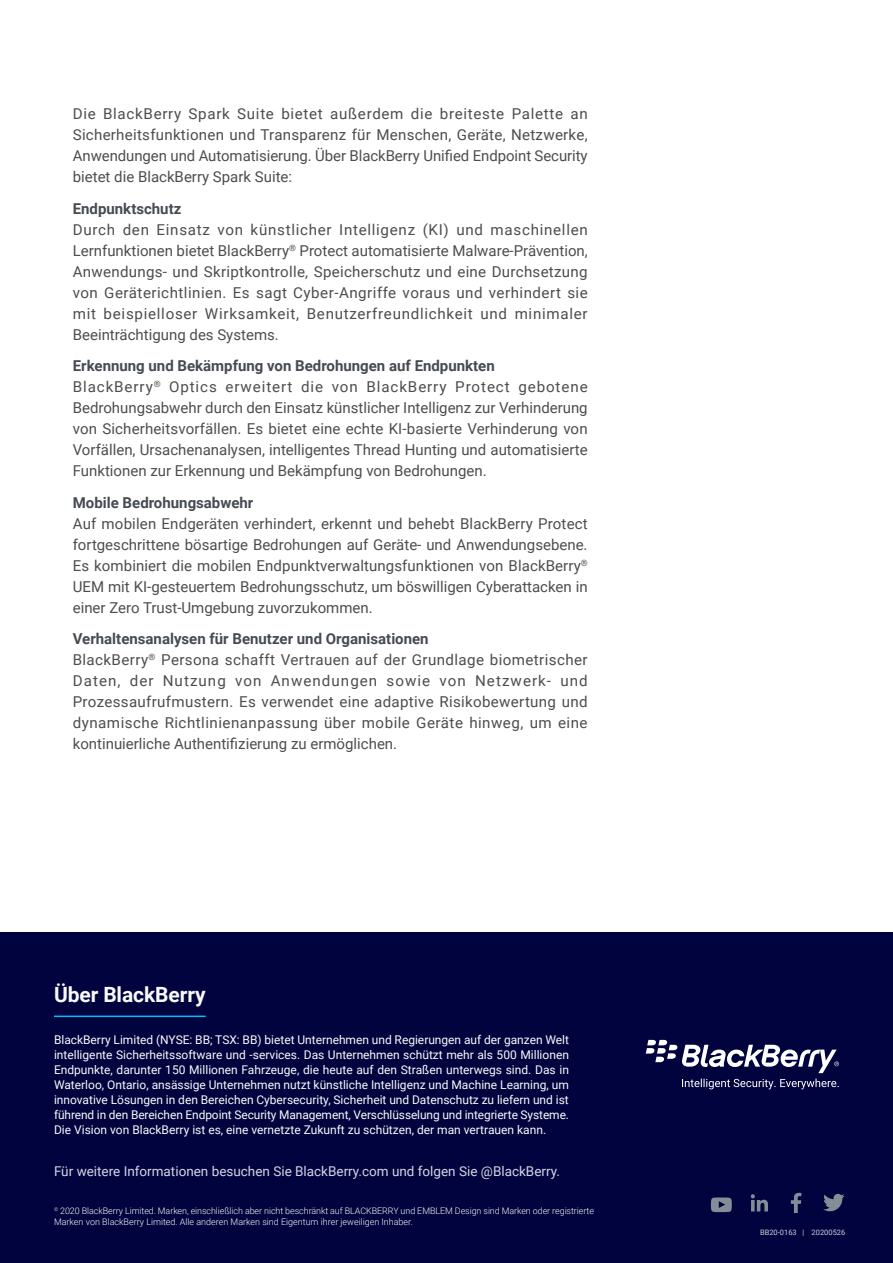
<style>
.page{position:relative;width:893px;height:1263px;background:#fff}
.page>*{position:absolute;margin:0;border:0;box-sizing:border-box;transform-origin:0 0}
.t1{font:700 21px "Roboto";letter-spacing:-.005em;color:#f9f9fa}
.t2{font:15px/21px "Roboto";letter-spacing:.01em;color:#4d4d4f;text-align:justify}
.t3{font:700 15px "Roboto";color:#464b53}
.t4{font:13.5px "Roboto";color:#d5d5e4}
.t5{font:12px/15px "Roboto";color:#f9f9fa;text-align:justify}
.t6{font:300 9px/10.5px "Roboto";letter-spacing:-.005em;color:#f9f9fa}
.t7{font:7.5px "Roboto";color:#c8cfda}
.s1{font-weight:700;color:#464b53}
</style>
<div class="page">
<div style="left:0;top:932px;width:893px;height:331px;background:#00033e"></div>
<svg style="left:646px;top:1040px;width:193px;height:49px"></svg>
<svg style="left:791px;top:1193px;width:10px;height:20px"></svg>
<svg style="left:823px;top:1193px;width:21px;height:18px"></svg>
<svg style="left:751px;top:1194px;width:17px;height:17px"></svg>
<svg style="left:710px;top:1197px;width:22px;height:15px"></svg>
<hr style="left:54px;top:1015px;width:152px;height:2px;background:#01beff">
<p class="t2" style="left:73px;top:103px;width:517px">Die BlackBerry Spark Suite bietet außerdem die breiteste Palette an Sicherheitsfunktionen und Transparenz für Menschen, Geräte, Netzwerke, Anwendungen und Automatisierung. Über BlackBerry Unified Endpoint Security bietet die BlackBerry Spark Suite:</p>
<p class="t3" style="left:73px;top:198px;width:110px">Endpunktschutz</p>
<p class="t2" style="left:73px;top:218px;width:517px">Durch den Einsatz von künstlicher Intelligenz (KI) und maschinellen Lernfunktionen bietet BlackBerry<sup>®</sup> Protect automatisierte Malware-Prävention, Anwendungs- und Skriptkontrolle, Speicherschutz und eine Durchsetzung von Geräterichtlinien. Es sagt Cyber-Angriffe voraus und verhindert sie mit beispielloser Wirksamkeit, Benutzerfreundlichkeit und minimaler Beeinträchtigung des Systems.</p>
<p class="t2" style="left:73px;top:355px;width:516px;text-align:left"><span class="s1">Erkennung und Bekämpfung von Bedrohungen auf Endpunkten<br></span>BlackBerry<sup>®</sup> Optics erweitert die von BlackBerry Protect gebotene Bedrohungsabwehr durch den Einsatz künstlicher Intelligenz zur Verhinderung von Sicherheitsvorfällen. Es bietet eine echte KI-basierte Verhinderung von Vorfällen, Ursachenanalysen, intelligentes Thread Hunting und automatisierte Funktionen zur Erkennung und Bekämpfung von Bedrohungen.</p>
<p class="t3" style="left:73px;top:492px;width:182px">Mobile Bedrohungsabwehr</p>
<p class="t2" style="left:73px;top:512px;width:516px">Auf mobilen Endgeräten verhindert, erkennt und behebt BlackBerry Protect fortgeschrittene bösartige Bedrohungen auf Geräte- und Anwendungsebene.<br>Es kombiniert die mobilen Endpunktverwaltungsfunktionen von BlackBerry<sup>® </sup>UEM mit KI-gesteuertem Bedrohungsschutz, um böswilligen Cyberattacken in einer Zero Trust-Umgebung zuvorzukommen.</p>
<p class="t2" style="left:73px;top:628px;width:516px;text-align:left"><span class="s1">Verhaltensanalysen für Benutzer und Organisationen<br></span>BlackBerry<sup>®</sup> Persona schafft Vertrauen auf der Grundlage biometrischer Daten, der Nutzung von Anwendungen sowie von Netzwerk- und Prozessaufrufmustern. Es verwendet eine adaptive Risikobewertung und dynamische Richtlinienanpassung über mobile Geräte hinweg, um eine kontinuierliche Authentifizierung zu ermöglichen.</p>
<h1 class="t1" style="left:54px;top:980px;width:153px">Über BlackBerry</h1>
<p class="t5" style="left:54px;top:1032px;width:517px">BlackBerry Limited (NYSE: BB; TSX: BB) bietet Unternehmen und Regierungen auf der ganzen Welt intelligente Sicherheitssoftware und -services. Das Unternehmen schützt mehr als 500 Millionen Endpunkte, darunter 150 Millionen Fahrzeuge, die heute auf den Straßen unterwegs sind. Das in Waterloo, Ontario, ansässige Unternehmen nutzt künstliche Intelligenz und Machine Learning, um innovative Lösungen in den Bereichen Cybersecurity, Sicherheit und Datenschutz zu liefern und ist führend in den Bereichen Endpoint Security Management, Verschlüsselung und integrierte Systeme.<br>Die Vision von BlackBerry ist es, eine vernetzte Zukunft zu schützen, der man vertrauen kann.</p>
<p class="t4" style="left:54px;top:1162px;width:507px">Für weitere Informationen besuchen Sie BlackBerry.com und folgen Sie @BlackBerry.</p>
<p class="t6" style="left:54px;top:1205px;width:541px"><sup>©</sup> 2020 BlackBerry Limited. Marken, einschließlich aber nicht beschränkt auf BLACKBERRY und EMBLEM Design sind Marken oder registrierte<br>Marken von BlackBerry Limited. Alle anderen Marken sind Eigentum ihrer jeweiligen Inhaber.</p>
<p class="t7" style="left:760px;top:1227px;width:87px">BB20-0163 | 20200526</p>
</div>
